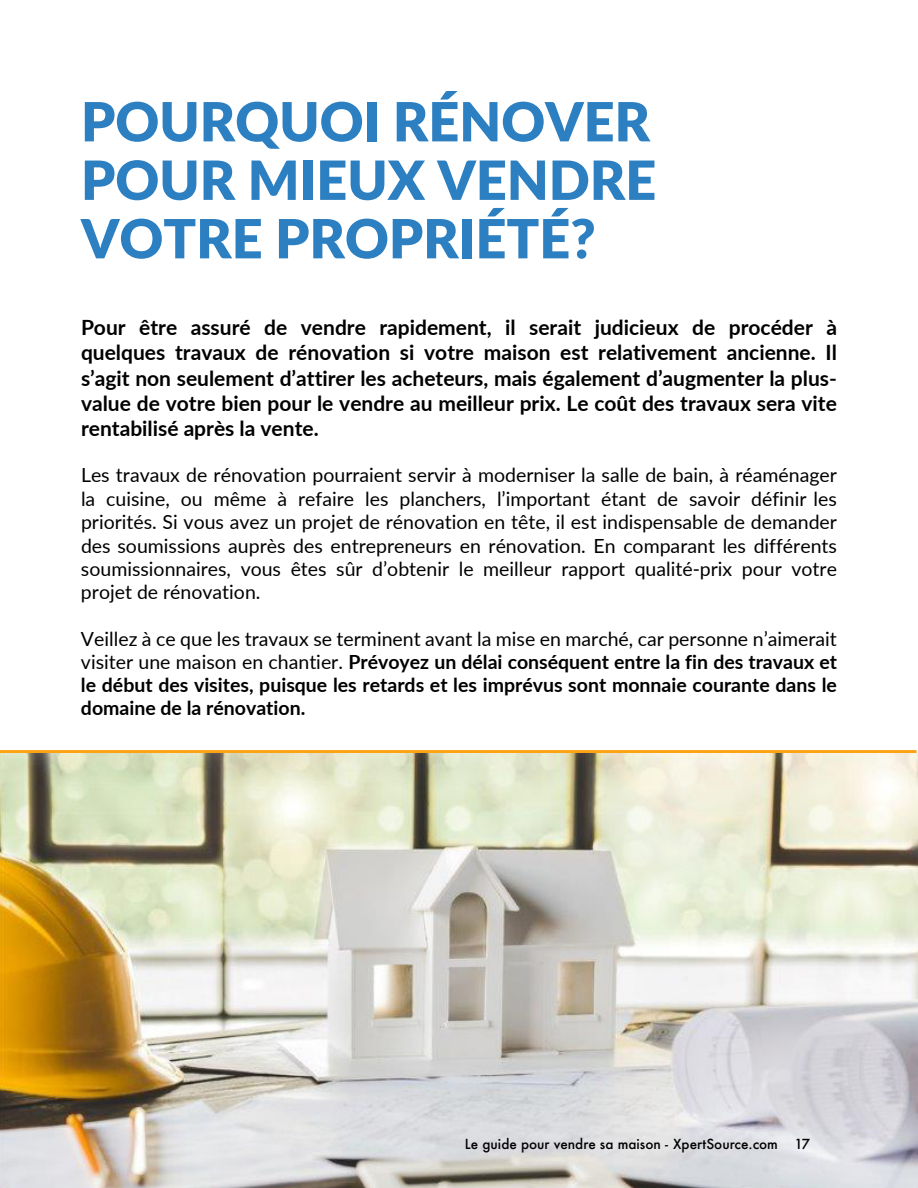
<style>
.page{position:relative;width:918px;height:1188px;background:#fff}
.page>*{position:absolute;margin:0;border:0;box-sizing:border-box;transform-origin:0 0}
.t1{font:900 54px/58.5px "Lato";color:#2c7fc1;text-align:justify}
.t2{font:700 21px/25.2px "Lato";color:#000;text-align:justify}
.t3{font:19.5px/23.4px "Lato";color:#000;text-align:justify}
.t4{font:700 19.5px/23px "Lato";color:#000;text-align:justify}
.t5{font:500 13.5px "Futura";color:#000}
.s1{font-weight:400}
</style>
<div class="page">
<svg style="left:0;top:750px;width:917px;height:4px;background:#f5b243"></svg>
<img style="left:0;top:754px;width:918px;height:434px">
<h1 class="t1" style="left:81px;top:90px;width:577px">POURQUOI RÉNOVER POUR MIEUX VENDRE VOTRE PROPRIÉTÉ?</h1>
<p class="t2" style="left:81px;top:314px;width:758px">Pour être assuré de vendre rapidement, il serait judicieux de procéder à quelques travaux de rénovation si votre maison est relativement ancienne. Il s’agit non seulement d’attirer les acheteurs, mais également d’augmenter la plus&shy;value de votre bien pour le vendre au meilleur prix. Le coût des travaux sera vite rentabilisé après la vente.</p>
<p class="t3" style="left:81px;top:463px;width:758px">Les travaux de rénovation pourraient servir à moderniser la salle de bain, à réaménager la cuisine, ou même à refaire les planchers, l’important étant de savoir définir les priorités. Si vous avez un projet de rénovation en tête, il est indispensable de demander des soumissions auprès des entrepreneurs en rénovation. En comparant les différents soumissionnaires, vous êtes sûr d’obtenir le meilleur rapport qualité-prix pour votre projet de rénovation.</p>
<p class="t4" style="left:81px;top:627px;width:758px"><span class="s1">Veillez à ce que les travaux se terminent avant la mise en marché, car personne n’aimerait visiter une maison en chantier.</span> Prévoyez un délai conséquent entre la fin des travaux et le début des visites, puisque les retards et les imprévus sont monnaie courante dans le domaine de la rénovation.</p>
<p class="t5" style="left:465px;top:1135px;width:347px">Le guide pour vendre sa maison - XpertSource.com 17</p>
</div>
